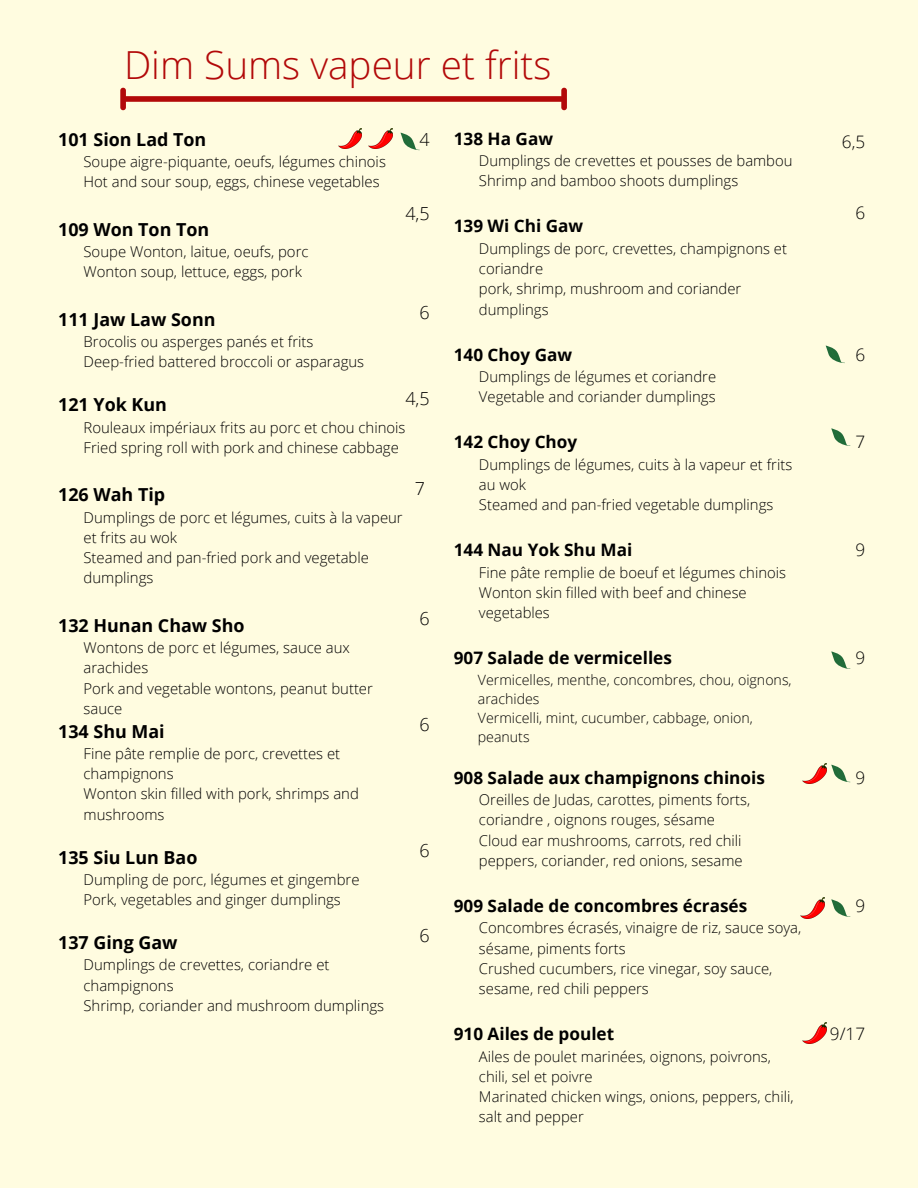
<style>
.page{position:relative;width:918px;height:1188px;background:#fffce0}
.page>*{position:absolute;margin:0;border:0;box-sizing:border-box;transform-origin:0 0}
.t1{font:300 38.7px "Open Sans";color:#b20909}
.t2{font:700 17.85px "Open Sans";color:#000}
.t3{font:300 17.85px "Open Sans";color:#000}
.t4{font:700 17.25px "Open Sans";color:#000}
.t5{font:300 17.25px "Open Sans";color:#000}
.t6{font:300 14.85px/20.2px "Open Sans";color:#000}
.t7{font:300 14.25px/19.2px "Open Sans";color:#000}
</style>
<div class="page">
<div style="left:126px;top:96px;width:435px;height:6px;background:#b20909"></div>
<svg style="left:120px;top:88px;width:6px;height:22px"></svg>
<svg style="left:561px;top:88px;width:6px;height:22px"></svg>
<svg style="left:831px;top:651px;width:19px;height:18px"></svg>
<svg style="left:826px;top:346px;width:19px;height:17px"></svg>
<svg style="left:831px;top:765px;width:19px;height:17px"></svg>
<svg style="left:831px;top:428px;width:19px;height:18px"></svg>
<svg style="left:831px;top:899px;width:19px;height:18px"></svg>
<img style="left:802px;top:1023px;width:24px;height:20px">
<img style="left:802px;top:763px;width:24px;height:20px">
<img style="left:800px;top:898px;width:24px;height:20px">
<svg style="left:400px;top:133px;width:20px;height:17px"></svg>
<img style="left:338px;top:128px;width:24px;height:21px">
<img style="left:369px;top:128px;width:23px;height:21px">
<p class="t1" style="left:124px;top:38px;width:429px">Dim Sums vapeur et frits</p>
<p class="t2" style="left:58px;top:127px;width:150px">101 Sion Lad Ton</p>
<p class="t6" style="left:84px;top:151px;width:304px">Soupe aigre-piquante, oeufs, légumes chinois</p>
<p class="t6" style="left:84px;top:172px;width:298px">Hot and sour soup, eggs, chinese vegetables</p>
<p class="t2" style="left:58px;top:217px;width:153px">109 Won Ton Ton</p>
<p class="t6" style="left:84px;top:241px;width:227px">Soupe Wonton, laitue, oeufs, porc</p>
<p class="t6" style="left:84px;top:262px;width:220px">Wonton soup, lettuce, eggs, pork</p>
<p class="t2" style="left:58px;top:307px;width:159px">111 Jaw Law Sonn</p>
<p class="t6" style="left:84px;top:331px;width:231px">Brocolis ou asperges panés et frits</p>
<p class="t6" style="left:84px;top:352px;width:282px">Deep-fried battered broccoli or asparagus</p>
<p class="t2" style="left:58px;top:392px;width:110px">121 Yok Kun</p>
<p class="t6" style="left:84px;top:417px;width:324px">Rouleaux impériaux frits au porc et chou chinois</p>
<p class="t6" style="left:84px;top:437px;width:317px">Fried spring roll with pork and chinese cabbage</p>
<p class="t2" style="left:58px;top:482px;width:108px">126 Wah Tip</p>
<p class="t6" style="left:84px;top:507px;width:321px">Dumplings de porc et légumes, cuits à la vapeur et frits au wok</p>
<p class="t6" style="left:84px;top:547px;width:287px">Steamed and pan-fried pork and vegetable dumplings</p>
<p class="t2" style="left:58px;top:613px;width:188px">132 Hunan Chaw Sho</p>
<p class="t6" style="left:84px;top:637px;width:268px">Wontons de porc et légumes, sauce aux arachides</p>
<p class="t6" style="left:84px;top:678px;width:291px">Pork and vegetable wontons, peanut butter sauce</p>
<p class="t2" style="left:58px;top:718px;width:108px">134 Shu Mai</p>
<p class="t6" style="left:84px;top:743px;width:258px">Fine pâte remplie de porc, crevettes et champignons</p>
<p class="t6" style="left:84px;top:784px;width:277px">Wonton skin filled with pork, shrimps and mushrooms</p>
<p class="t2" style="left:58px;top:844px;width:141px">135 Siu Lun Bao</p>
<p class="t6" style="left:84px;top:869px;width:277px">Dumpling de porc, légumes et gingembre</p>
<p class="t6" style="left:84px;top:889px;width:259px">Pork, vegetables and ginger dumplings</p>
<p class="t2" style="left:58px;top:930px;width:121px">137 Ging Gaw</p>
<p class="t6" style="left:84px;top:955px;width:247px">Dumplings de crevettes, coriandre et champignons</p>
<p class="t6" style="left:84px;top:995px;width:302px">Shrimp, coriander and mushroom dumplings</p>
<p class="t3" style="left:419px;top:127px;width:12px">4</p>
<p class="t3" style="left:405px;top:201px;width:26px">4,5</p>
<p class="t3" style="left:419px;top:300px;width:12px">6</p>
<p class="t3" style="left:405px;top:385px;width:26px">4,5</p>
<p class="t3" style="left:415px;top:475px;width:12px">7</p>
<p class="t3" style="left:419px;top:606px;width:12px">6</p>
<p class="t3" style="left:419px;top:712px;width:12px">6</p>
<p class="t3" style="left:419px;top:838px;width:12px">6</p>
<p class="t3" style="left:419px;top:923px;width:12px">6</p>
<p class="t4" style="left:454px;top:126px;width:101px">138 Ha Gaw</p>
<p class="t6" style="left:479px;top:150px;width:315px">Dumplings de crevettes et pousses de bambou</p>
<p class="t6" style="left:479px;top:170px;width:261px">Shrimp and bamboo shoots dumplings</p>
<p class="t4" style="left:454px;top:214px;width:131px">139 Wi Chi Gaw</p>
<p class="t6" style="left:479px;top:238px;width:310px">Dumplings de porc, crevettes, champignons et coriandre</p>
<p class="t6" style="left:479px;top:278px;width:264px">pork, shrimp, mushroom and coriander dumplings</p>
<p class="t4" style="left:454px;top:342px;width:120px">140 Choy Gaw</p>
<p class="t6" style="left:479px;top:366px;width:239px">Dumplings de légumes et coriandre</p>
<p class="t6" style="left:479px;top:386px;width:238px">Vegetable and coriander dumplings</p>
<p class="t4" style="left:454px;top:430px;width:125px">142 Choy Choy</p>
<p class="t6" style="left:479px;top:454px;width:315px">Dumplings de légumes, cuits à la vapeur et frits au wok</p>
<p class="t6" style="left:479px;top:494px;width:296px">Steamed and pan-fried vegetable dumplings</p>
<p class="t4" style="left:454px;top:538px;width:180px">144 Nau Yok Shu Mai</p>
<p class="t6" style="left:479px;top:562px;width:309px">Fine pâte remplie de boeuf et légumes chinois</p>
<p class="t6" style="left:479px;top:582px;width:269px">Wonton skin filled with beef and chinese vegetables</p>
<p class="t4" style="left:454px;top:646px;width:220px">907 Salade de vermicelles</p>
<p class="t7" style="left:478px;top:670px;width:315px">Vermicelles, menthe, concombres, chou, oignons, arachides</p>
<p class="t7" style="left:478px;top:708px;width:277px">Vermicelli, mint, cucumber, cabbage, onion, peanuts</p>
<p class="t4" style="left:454px;top:765px;width:313px">908 Salade aux champignons chinois</p>
<p class="t6" style="left:479px;top:789px;width:273px">Oreilles de Judas, carottes, piments forts, coriandre , oignons rouges, sésame</p>
<p class="t6" style="left:479px;top:830px;width:265px">Cloud ear mushrooms, carrots, red chili peppers, coriander, red onions, sesame</p>
<p class="t4" style="left:454px;top:894px;width:295px">909 Salade de concombres écrasés</p>
<p class="t6" style="left:479px;top:917px;width:324px">Concombres écrasés, vinaigre de riz, sauce soya, sésame, piments forts</p>
<p class="t6" style="left:479px;top:958px;width:295px">Crushed cucumbers, rice vinegar, soy sauce, sesame, red chili peppers</p>
<p class="t4" style="left:454px;top:1022px;width:162px">910 Ailes de poulet</p>
<p class="t6" style="left:479px;top:1046px;width:293px">Ailes de poulet marinées, oignons, poivrons, chili, sel et poivre</p>
<p class="t6" style="left:479px;top:1086px;width:316px">Marinated chicken wings, onions, peppers, chili, salt and pepper</p>
<p class="t5" style="left:842px;top:130px;width:25px">6,5</p>
<p class="t5" style="left:855px;top:201px;width:11px">6</p>
<p class="t5" style="left:855px;top:342px;width:11px">6</p>
<p class="t5" style="left:855px;top:430px;width:11px">7</p>
<p class="t5" style="left:855px;top:538px;width:11px">9</p>
<p class="t5" style="left:855px;top:646px;width:11px">9</p>
<p class="t5" style="left:855px;top:765px;width:11px">9</p>
<p class="t5" style="left:855px;top:894px;width:11px">9</p>
<p class="t5" style="left:830px;top:1022px;width:37px">9/17</p>
</div>
